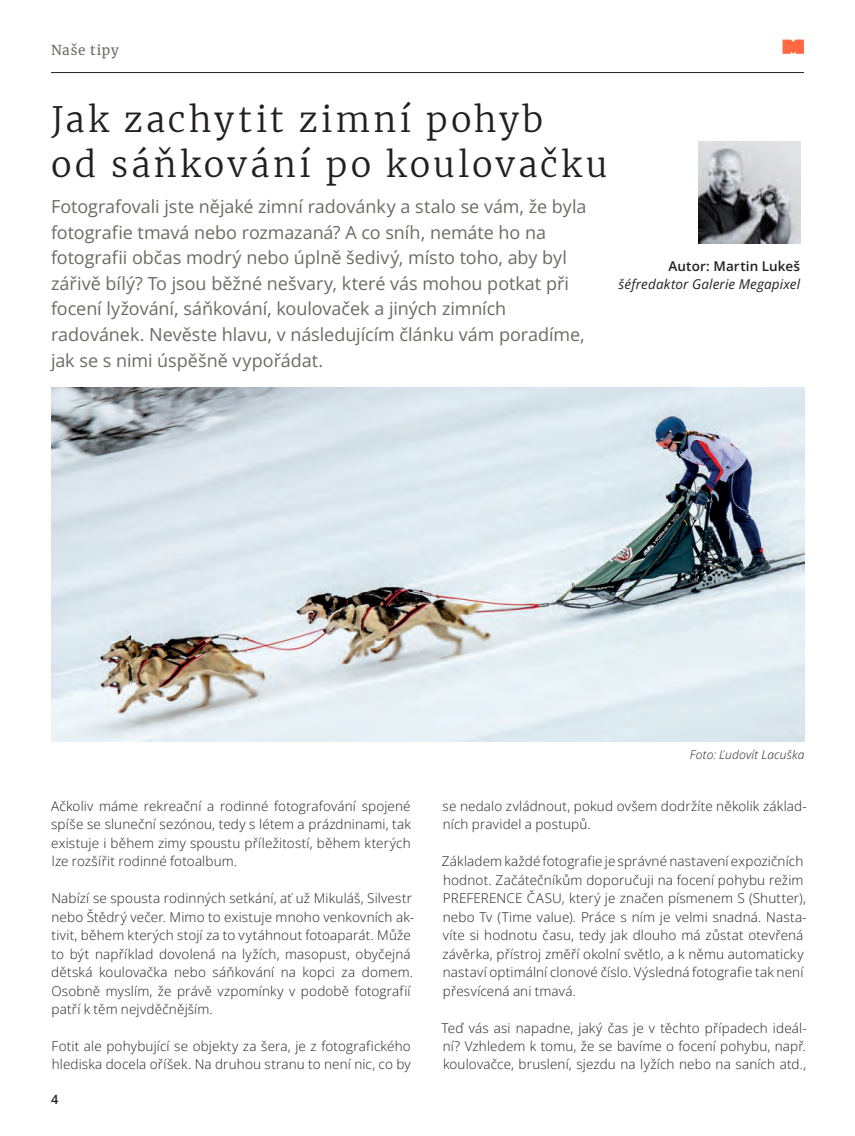
<style>
.page{position:relative;width:855px;height:1136px;background:#fff}
.page>*{position:absolute;margin:0;border:0;box-sizing:border-box;transform-origin:0 0}
.t1{font:300 34.5px/45px "Merriweather";letter-spacing:.095em;color:#231f20}
.t2{font:18px/25.5px "Open Sans";letter-spacing:-.005em;color:#6a6b67}
.t3{font:300 13.5px/18.5px "Open Sans";letter-spacing:.01em;color:#231f20}
.t4{font:italic 13.5px "Open Sans";letter-spacing:.01em;color:#231f20}
.t5{font:600 13.5px "Open Sans";letter-spacing:.01em;color:#231f20}
.t6{font:13.5px "Merriweather";letter-spacing:.06em;color:#6a6b67}
.t7{font:600 12.75px "Open Sans";color:#231f20}
.t8{font:italic 300 12px "Open Sans";letter-spacing:.015em;color:#231f20}
</style>
<div class="page">
<hr style="left:51px;top:72px;width:753px;height:1px;background:#231f20">
<svg style="left:782px;top:40px;width:22px;height:14px"></svg>
<img style="left:698px;top:142px;width:102px;height:102px">
<img style="left:51px;top:387px;width:753px;height:354px">
<p class="t6" style="left:51px;top:40px;width:69px">Naše tipy</p>
<h1 class="t1" style="left:51px;top:96px;width:558px">Jak zachytit zimní pohyb<br>od sáňkování po koulovačku</h1>
<p class="t2" style="left:51px;top:194px;width:537px">Fotografovali jste nějaké zimní radovánky a stalo se vám, že byla fotografie tmavá nebo rozmazaná? A co sníh, nemáte ho na fotografii občas modrý nebo úplně šedivý, místo toho, aby byl zářivě bílý? To jsou běžné nešvary, které vás mohou potkat při focení lyžování, sáňkování, koulovaček a jiných zimních radovánek. Nevěste hlavu, v následujícím článku vám poradíme, jak se s nimi úspěšně vypořádat.</p>
<p class="t5" style="left:668px;top:256px;width:133px">Autor: Martin Lukeš</p>
<p class="t4" style="left:618px;top:275px;width:183px">šéfredaktor Galerie Megapixel</p>
<p class="t8" style="left:689px;top:746px;width:116px">Foto: Ľudovít Lacuška</p>
<p class="t3" style="left:51px;top:796px;width:361px;text-align:justify">Ačkoliv máme rekreační a rodinné fotografování spojené spíše se sluneční sezónou, tedy s létem a prázdninami, tak existuje i během zimy spoustu příležitostí, během kterých lze rozšířit rodinné fotoalbum.</p>
<p class="t3" style="left:51px;top:888px;width:364px">Nabízí se spousta rodinných setkání, ať už Mikuláš, Silvestr nebo Štědrý večer. Mimo to existuje mnoho venkovních ak&shy;tivit, během kterých stojí za to vytáhnout fotoaparát. Může to být například dovolená na lyžích, masopust, obyčejná dětská koulovačka nebo sáňkování na kopci za domem.<br>Osobně myslím, že právě vzpomínky v podobě fotografií patří k těm nejvděčnějším.</p>
<p class="t3" style="left:51px;top:1036px;width:361px">Fotit ale pohybující se objekty za šera, je z fotografického hlediska docela oříšek. Na druhou stranu to není nic, co by</p>
<p class="t7" style="left:51px;top:1090px;width:9px">4</p>
<p class="t3" style="left:442px;top:796px;width:366px">se nedalo zvládnout, pokud ovšem dodržíte několik základ&shy;ních pravidel a postupů.</p>
<p class="t3" style="left:442px;top:851px;width:367px">Základem každé fotografie je správné nastavení expozičních hodnot. Začátečníkům doporučuji na focení pohybu režim PREFERENCE ČASU, který je značen písmenem S (Shutter), nebo Tv (Time value). Práce s ním je velmi snadná. Nasta&shy;víte si hodnotu času, tedy jak dlouho má zůstat otevřená závěrka, přístroj změří okolní světlo, a k němu automaticky nastaví optimální clonové číslo. Výsledná fotografie tak není přesvícená ani tmavá.</p>
<p class="t3" style="left:441px;top:1017px;width:367px;text-align:justify">Teď vás asi napadne, jaký čas je v těchto případech ideál&shy;ní? Vzhledem k tomu, že se bavíme o focení pohybu, např. koulovačce, bruslení, sjezdu na lyžích nebo na saních atd.,</p>
</div>
